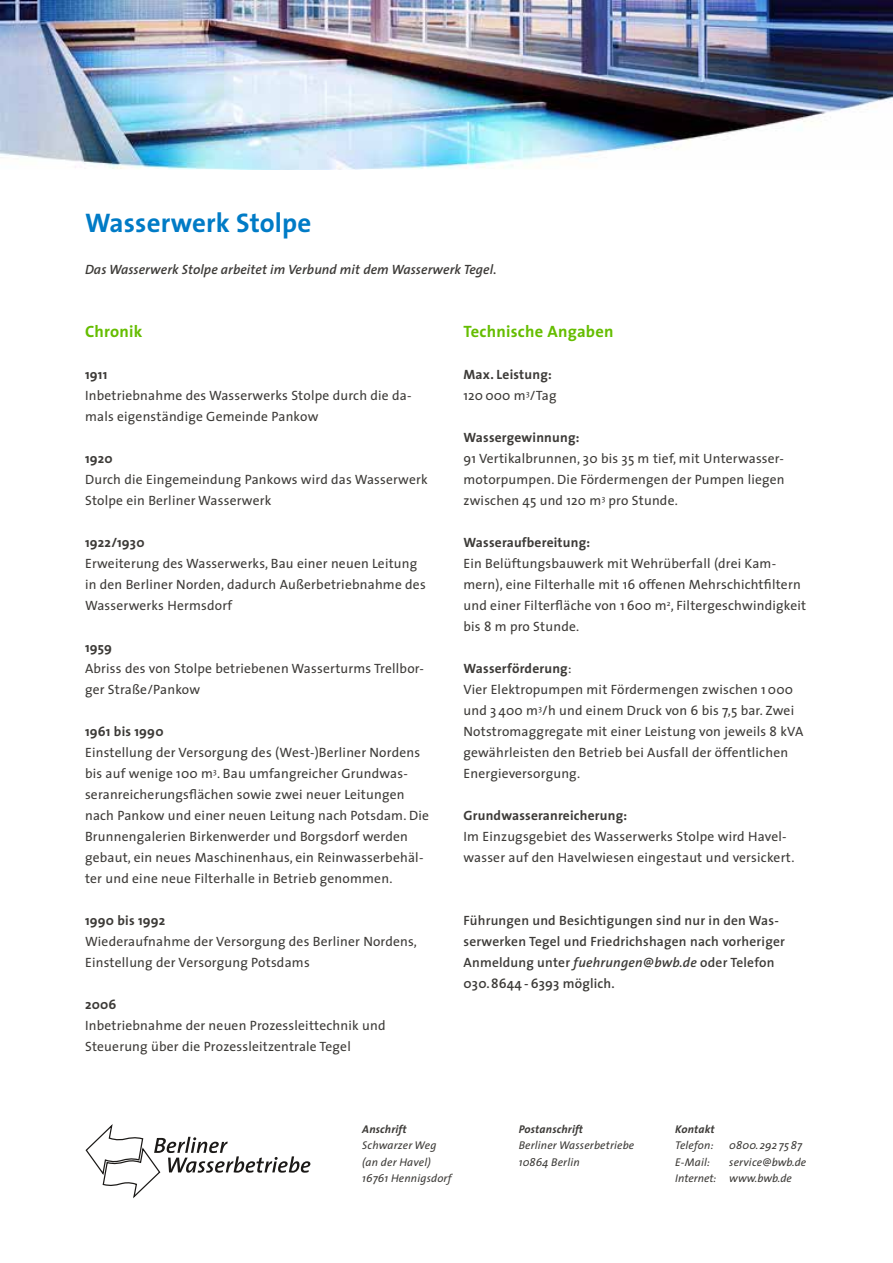
<style>
.page{position:relative;width:893px;height:1263px;background:#fff}
.page>*{position:absolute;margin:0;border:0;box-sizing:border-box;transform-origin:0 0}
.t1{font:700 27px "The Sans";letter-spacing:.005em;color:#007bc6}
.t2{font:700 16.5px "The Sans";letter-spacing:.015em;color:#65bd00}
.t3{font:13.5px/21px "The Sans";letter-spacing:.015em;color:#3d3b38}
.t4{font:600 13.5px/21px "The Sans";letter-spacing:.015em;color:#3d3b38}
.t5{font:700 13.5px/21px "The Sans";letter-spacing:.015em;color:#3d3b38}
.t6{font:italic 600 13.5px "The Sans";letter-spacing:.005em;color:#3d3b38}
.t7{font:italic 11.25px/16.5px "The Sans";letter-spacing:.015em;color:#3d3b38}
.t8{font:italic 700 11.25px "The Sans";letter-spacing:.015em;color:#3d3b38}
.s1{font-weight:400}
.s2{font-weight:700}
.s3{font-style:italic}
</style>
<div class="page">
<img style="left:0;top:0;width:893px;height:169px">
<svg style="left:85px;top:1124px;width:225px;height:75px"></svg>
<h1 class="t1" style="left:85px;top:200px;width:228px">Wasserwerk Stolpe</h1>
<p class="t6" style="left:85px;top:258px;width:413px">Das Wasserwerk Stolpe arbeitet im Verbund mit dem Wasserwerk Tegel.</p>
<p class="t2" style="left:85px;top:318px;width:59px">Chronik</p>
<p class="t5" style="left:85px;top:364px;width:24px">1911</p>
<p class="t3" style="left:85px;top:385px;width:328px">Inbetriebnahme des Wasserwerks Stolpe durch die da&shy;mals eigenständige Gemeinde Pankow</p>
<p class="t5" style="left:85px;top:448px;width:29px">1920</p>
<p class="t3" style="left:85px;top:469px;width:344px">Durch die Eingemeindung Pankows wird das Wasserwerk<br>Stolpe ein Berliner Wasserwerk</p>
<p class="t5" style="left:85px;top:532px;width:61px">1922/1930</p>
<p class="t3" style="left:85px;top:553px;width:342px">Erweiterung des Wasserwerks, Bau einer neuen Leitung in den Berliner Norden, dadurch Außerbetriebnahme des<br>Wasserwerks Hermsdorf</p>
<p class="t5" style="left:85px;top:637px;width:29px">1959</p>
<p class="t3" style="left:85px;top:658px;width:340px">Abriss des von Stolpe betriebenen Wasserturms Trellbor&shy;ger Straße/Pankow</p>
<p class="t5" style="left:85px;top:721px;width:80px">1961 bis 1990</p>
<p class="t3" style="left:85px;top:742px;width:346px">Einstellung der Versorgung des (West-)Berliner Nordens bis auf wenige 100 m<sup>3</sup>. Bau umfangreicher Grundwas&shy;seranreicherungsflächen sowie zwei neuer Leitungen nach Pankow und einer neuen Leitung nach Potsdam. Die Brunnengalerien Birkenwerder und Borgsdorf werden gebaut, ein neues Maschinenhaus, ein Reinwasserbehäl&shy;ter und eine neue Filterhalle in Betrieb genommen.</p>
<p class="t5" style="left:85px;top:910px;width:82px">1990 bis 1992</p>
<p class="t3" style="left:85px;top:931px;width:333px">Wiederaufnahme der Versorgung des Berliner Nordens,<br>Einstellung der Versorgung Potsdams</p>
<p class="t5" style="left:85px;top:994px;width:33px">2006</p>
<p class="t3" style="left:85px;top:1015px;width:302px">Inbetriebnahme der neuen Prozessleittechnik und<br>Steuerung über die Prozessleitzentrale Tegel</p>
<p class="t2" style="left:463px;top:318px;width:152px">Technische Angaben</p>
<p class="t5" style="left:463px;top:364px;width:95px">Max. Leistung:<br><span class="s1">120 000 m</span><sup>3</sup><span class="s1">/Tag</span></p>
<p class="t5" style="left:463px;top:427px;width:117px">Wassergewinnung:</p>
<p class="t3" style="left:463px;top:448px;width:323px;text-align:justify">91 Vertikalbrunnen, 30 bis 35 m tief, mit Unterwasser&shy;motorpumpen. Die Fördermengen der Pumpen liegen zwischen 45 und 120 m<sup>3</sup> pro Stunde.</p>
<p class="t5" style="left:463px;top:532px;width:128px">Wasseraufbereitung:</p>
<p class="t3" style="left:463px;top:553px;width:344px">Ein Belüftungsbauwerk mit Wehrüberfall (drei Kam&shy;mern), eine Filterhalle mit 16 offenen Mehrschichtfiltern und einer Filterfläche von 1 600 m<sup>2</sup>, Filtergeschwindigkeit bis 8 m pro Stunde.</p>
<p class="t3" style="left:463px;top:658px;width:341px"><span class="s2">Wasserförderung</span>:<br>Vier Elektropumpen mit Fördermengen zwischen 1 000 und 3 400 m<sup>3</sup>/h und einem Druck von 6 bis 7,5 bar. Zwei Notstromaggregate mit einer Leistung von jeweils 8 kVA gewährleisten den Betrieb bei Ausfall der öffentlichen Energieversorgung.</p>
<p class="t5" style="left:463px;top:805px;width:165px">Grundwasseranreicherung:</p>
<p class="t3" style="left:463px;top:826px;width:332px">Im Einzugsgebiet des Wasserwerks Stolpe wird Havel&shy;wasser auf den Havelwiesen eingestaut und versickert.</p>
<p class="t4" style="left:463px;top:910px;width:323px">Führungen und Besichtigungen sind nur in den Was&shy;serwerken Tegel und Friedrichshagen nach vorheriger Anmeldung unter <span class="s3">fuehrungen@bwb.de</span> oder Telefon 030.8644 - 6393 möglich.</p>
<p class="t8" style="left:362px;top:1119px;width:46px">Anschrift</p>
<p class="t7" style="left:362px;top:1137px;width:91px">Schwarzer Weg (an der Havel)<br>16761 Hennigsdorf</p>
<p class="t8" style="left:519px;top:1119px;width:66px">Postanschrift</p>
<p class="t7" style="left:519px;top:1137px;width:117px">Berliner Wasserbetriebe<br>10864 Berlin</p>
<p class="t8" style="left:675px;top:1120px;width:41px">Kontakt</p>
<p class="t7" style="left:675px;top:1137px;width:40px">Telefon:</p>
<p class="t7" style="left:729px;top:1137px;width:74px">0800.292 75 87</p>
<p class="t7" style="left:675px;top:1153px;width:36px">E-Mail:</p>
<p class="t7" style="left:675px;top:1153px;width:132px;text-indent:54px">service@bwb.de<br>Internet: www.bwb.de</p>
</div>
